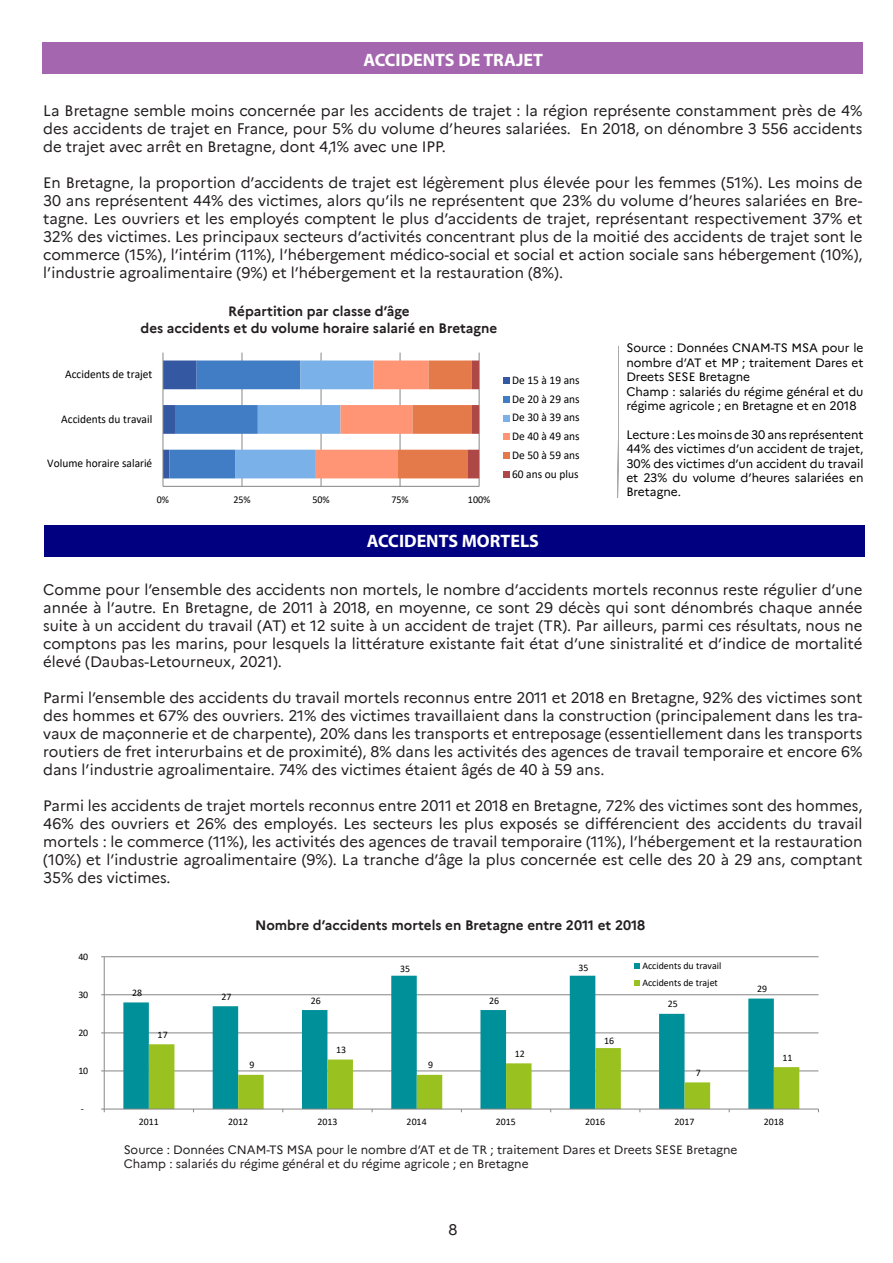
<style>
.page{position:relative;width:893px;height:1263px;background:#fff}
.page>*{position:absolute;margin:0;border:0;box-sizing:border-box;transform-origin:0 0}
.t1{font:700 18px "Myriad Pro";color:#fff}
.t2{font:15px/18px "Marianne";color:#231f20;text-align:justify}
.t3{font:700 13.5px "Marianne";color:#231f20}
.t4{font:12px/14.4px "Marianne";color:#000;text-align:justify}
.t5{font:12px "Marianne";color:#231f20}
.t6{font:11.85px/18.8px "Calibri";color:#000;text-align:justify}
.t7{font:10.35px "Calibri";letter-spacing:-.005em;color:#000}
.t8{font:10.05px/17.1px "Calibri";letter-spacing:.005em;color:#000}
</style>
<div class="page">
<div style="left:43px;top:43px;width:820px;height:31px;background:#a466ae"></div>
<div style="left:44px;top:525px;width:821px;height:32px;background:#000080"></div>
<hr style="left:242px;top:353px;width:1px;height:133px;background:#868686">
<hr style="left:321px;top:353px;width:1px;height:133px;background:#868686">
<hr style="left:400px;top:353px;width:1px;height:133px;background:#868686">
<hr style="left:479px;top:353px;width:1px;height:133px;background:#868686">
<svg style="left:164px;top:360px;width:315px;height:118px"></svg>
<hr style="left:163px;top:486px;width:316px;height:1px;background:#868686">
<hr style="left:163px;top:353px;width:1px;height:133px;background:#868686">
<div style="left:503px;top:377px;width:6px;height:7px;background:#3558a2"></div>
<div style="left:503px;top:396px;width:6px;height:7px;background:#417dc4"></div>
<svg style="left:503px;top:415px;width:6px;height:6px"></svg>
<div style="left:503px;top:433px;width:6px;height:7px;background:#ff9575"></div>
<div style="left:503px;top:452px;width:6px;height:7px;background:#e4794a"></div>
<svg style="left:503px;top:471px;width:6px;height:6px"></svg>
<hr style="left:104px;top:1070px;width:714px;height:1px;background:#868686">
<hr style="left:104px;top:1032px;width:714px;height:1px;background:#868686">
<hr style="left:104px;top:994px;width:714px;height:1px;background:#868686">
<hr style="left:104px;top:956px;width:714px;height:1px;background:#868686">
<svg style="left:123px;top:976px;width:651px;height:133px"></svg>
<hr style="left:104px;top:957px;width:1px;height:152px;background:#868686">
<hr style="left:104px;top:1109px;width:714px;height:1px;background:#868686">
<svg style="left:149px;top:1044px;width:650px;height:68px"></svg>
<svg style="left:635px;top:963px;width:5px;height:6px"></svg>
<svg style="left:635px;top:980px;width:5px;height:6px"></svg>
<svg style="left:618px;top:346px;width:1px;height:151px"></svg>
<p class="t1" style="left:363px;top:48px;width:181px">ACCIDENTS DE TRAJET</p>
<p class="t2" style="left:43px;top:101px;width:821px">La Bretagne semble moins concernée par les accidents de trajet : la région représente constamment près de 4% des accidents de trajet en France, pour 5% du volume d’heures salariées. En 2018, on dénombre 3 556 accidents de trajet avec arrêt en Bretagne, dont 4,1% avec une IPP.</p>
<p class="t2" style="left:43px;top:173px;width:821px">En Bretagne, la proportion d’accidents de trajet est légèrement plus élevée pour les femmes (51%). Les moins de 30 ans représentent 44% des victimes, alors qu’ils ne représentent que 23% du volume d’heures salariées en Bre&shy;tagne. Les ouvriers et les employés comptent le plus d’accidents de trajet, représentant respectivement 37% et 32% des victimes. Les principaux secteurs d’activités concentrant plus de la moitié des accidents de trajet sont le commerce (15%), l’intérim (11%), l’hébergement médico-social et social et action sociale sans hébergement (10%), l’industrie agroalimentaire (9%) et l’hébergement et la restauration (8%).</p>
<p class="t3" style="left:228px;top:301px;width:183px">Répartition par classe d’âge</p>
<p class="t3" style="left:141px;top:317px;width:358px">des accidents et du volume horaire salarié en Bretagne</p>
<p class="t6" style="left:65px;top:365px;width:89px">Accidents de trajet</p>
<p class="t6" style="left:61px;top:409px;width:93px">Accidents du travail</p>
<p class="t6" style="left:47px;top:454px;width:107px">Volume horaire salarié</p>
<p class="t7" style="left:157px;top:492px;width:14px">0%</p>
<p class="t7" style="left:233px;top:492px;width:19px">25%</p>
<p class="t7" style="left:312px;top:492px;width:19px">50%</p>
<p class="t7" style="left:391px;top:492px;width:19px">75%</p>
<p class="t7" style="left:468px;top:492px;width:24px">100%</p>
<p class="t6" style="left:512px;top:370px;width:69px">De 15 à 19 ans De 20 à 29 ans De 30 à 39 ans De 40 à 49 ans De 50 à 59 ans 60 ans ou plus</p>
<p class="t4" style="left:626px;top:340px;width:239px">Source : Données CNAM-TS MSA pour le nombre d’AT et MP ; traitement Dares et Dreets SESE Bretagne</p>
<p class="t4" style="left:626px;top:383px;width:239px">Champ : salariés du régime général et du régime agricole ; en Bretagne et en 2018</p>
<p class="t4" style="left:626px;top:426px;width:239px">Lecture : Les moins de 30 ans représentent 44% des victimes d’un accident de trajet, 30% des victimes d’un accident du travail et 23% du volume d’heures salariées en Bretagne.</p>
<p class="t1" style="left:367px;top:529px;width:174px">ACCIDENTS MORTELS</p>
<p class="t2" style="left:43px;top:579px;width:821px">Comme pour l’ensemble des accidents non mortels, le nombre d’accidents mortels reconnus reste régulier d’une année à l’autre. En Bretagne, de 2011 à 2018, en moyenne, ce sont 29 décès qui sont dénombrés chaque année suite à un accident du travail (AT) et 12 suite à un accident de trajet (TR). Par ailleurs, parmi ces résultats, nous ne comptons pas les marins, pour lesquels la littérature existante fait état d’une sinistralité et d’indice de mortalité élevé (Daubas-Letourneux, 2021).</p>
<p class="t2" style="left:43px;top:687px;width:821px">Parmi l’ensemble des accidents du travail mortels reconnus entre 2011 et 2018 en Bretagne, 92% des victimes sont des hommes et 67% des ouvriers. 21% des victimes travaillaient dans la construction (principalement dans les tra&shy;vaux de maçonnerie et de charpente), 20% dans les transports et entreposage (essentiellement dans les transports routiers de fret interurbains et de proximité), 8% dans les activités des agences de travail temporaire et encore 6% dans l’industrie agroalimentaire. 74% des victimes étaient âgés de 40 à 59 ans.</p>
<p class="t2" style="left:43px;top:795px;width:821px">Parmi les accidents de trajet mortels reconnus entre 2011 et 2018 en Bretagne, 72% des victimes sont des hommes, 46% des ouvriers et 26% des employés. Les secteurs les plus exposés se différencient des accidents du travail mortels : le commerce (11%), les activités des agences de travail temporaire (11%), l’hébergement et la restauration (10%) et l’industrie agroalimentaire (9%). La tranche d’âge la plus concernée est celle des 20 à 29 ans, comptant 35% des victimes.</p>
<p class="t8" style="left:78px;top:947px;width:11px">40</p>
<p class="t8" style="left:78px;top:985px;width:11px">30</p>
<p class="t8" style="left:78px;top:1023px;width:11px">20</p>
<p class="t8" style="left:78px;top:1062px;width:11px">10</p>
<p class="t8" style="left:81px;top:1100px;width:5px">-</p>
<p class="t8" style="left:132px;top:984px;width:12px">28</p>
<p class="t8" style="left:158px;top:1026px;width:12px">17</p>
<p class="t8" style="left:221px;top:987px;width:12px">27</p>
<p class="t3" style="left:255px;top:915px;width:392px">Nombre d’accidents mortels en Bretagne entre 2011 et 2018</p>
<p class="t8" style="left:249px;top:1056px;width:7px">9</p>
<p class="t8" style="left:311px;top:991px;width:12px">26</p>
<p class="t8" style="left:336px;top:1041px;width:12px">13</p>
<p class="t8" style="left:400px;top:960px;width:12px">35</p>
<p class="t8" style="left:428px;top:1056px;width:7px">9</p>
<p class="t8" style="left:489px;top:991px;width:12px">26</p>
<p class="t8" style="left:515px;top:1045px;width:12px">12</p>
<p class="t8" style="left:579px;top:959px;width:12px">35</p>
<p class="t8" style="left:604px;top:1032px;width:12px">16</p>
<p class="t8" style="left:642px;top:957px;width:80px">Accidents du travail<br>Accidents de trajet</p>
<p class="t8" style="left:668px;top:995px;width:12px">25</p>
<p class="t8" style="left:696px;top:1064px;width:7px">7</p>
<p class="t8" style="left:757px;top:980px;width:12px">29</p>
<p class="t8" style="left:783px;top:1048px;width:12px">11</p>
<p class="t8" style="left:139px;top:1113px;width:22px">2011</p>
<p class="t8" style="left:228px;top:1113px;width:22px">2012</p>
<p class="t8" style="left:317px;top:1113px;width:22px">2013</p>
<p class="t8" style="left:407px;top:1113px;width:22px">2014</p>
<p class="t8" style="left:496px;top:1113px;width:22px">2015</p>
<p class="t8" style="left:585px;top:1113px;width:22px">2016</p>
<p class="t8" style="left:674px;top:1113px;width:22px">2017</p>
<p class="t8" style="left:764px;top:1113px;width:22px">2018</p>
<p class="t5" style="left:124px;top:1140px;width:615px">Source : Données CNAM-TS MSA pour le nombre d’AT et de TR ; traitement Dares et Dreets SESE Bretagne</p>
<p class="t5" style="left:124px;top:1155px;width:406px">Champ : salariés du régime général et du régime agricole ; en Bretagne</p>
<p class="t2" style="left:448px;top:1220px;width:10px">8</p>
</div>
